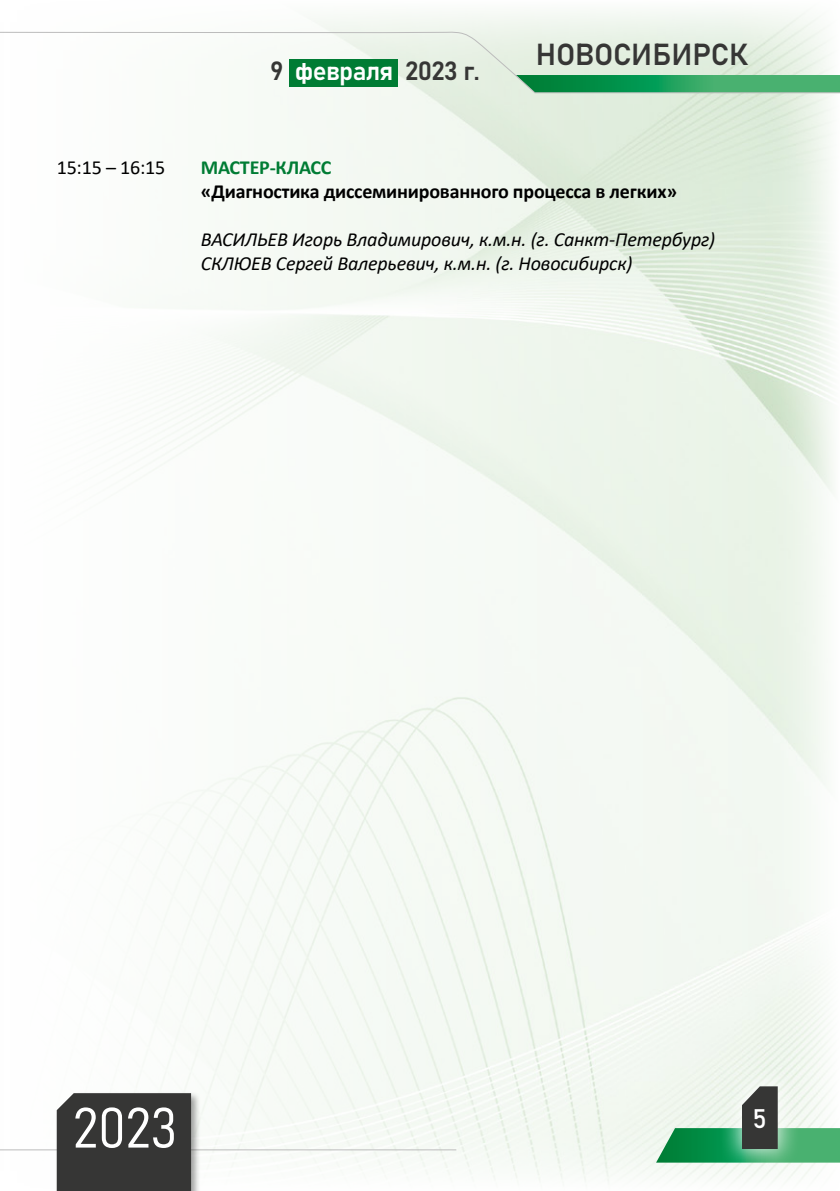
<style>
.page{position:relative;width:840px;height:1191px;background:#fff}
.page>*{position:absolute;margin:0;border:0;box-sizing:border-box;transform-origin:0 0}
.t1{font:56px "Bahnschrift";color:#fff}
.t2{font:30px "Bahnschrift";letter-spacing:-.01em;color:#363635}
.t3{font:26.6px "Bahnschrift";color:#fff}
.t4{font:26px "Bahnschrift";letter-spacing:-.03em;color:#363635}
.t5{font:italic 20px/24px "Calibri";letter-spacing:-.01em;color:#000}
.t6{font:700 20px "Calibri";letter-spacing:-.01em;color:#000}
.t7{font:700 20px "Calibri";letter-spacing:-.01em;color:#007c34}
.t8{font:20px "Calibri";letter-spacing:-.01em;color:#000}
.s1{color:#fff}
</style>
<div class="page">
<img style="left:0;top:12px;width:839px;height:1170px">
<svg style="left:1px;top:31px;width:838px;height:63px"></svg>
<svg style="left:0;top:31px;width:1px;height:63px"></svg>
<div style="left:289px;top:60px;width:109px;height:27px;background:#007c34"></div>
<div style="left:718px;top:1063px;width:82px;height:109px;background:#fff;opacity:.75"></div>
<svg style="left:655px;top:1086px;width:184px;height:76px"></svg>
<hr style="left:0;top:1149px;width:456px;height:1px;background:#bcbcbc">
<div style="left:55px;top:1091px;width:146px;height:100px;background:#000;opacity:.35"></div>
<div style="left:57px;top:1093px;width:134px;height:98px;background:#363635"></div>
<h3 class="t4" style="left:270px;top:51px;width:211px">9 <span class="s1">февраля</span> 2023 г.</h3>
<h2 class="t2" style="left:535px;top:32px;width:214px">НОВОСИБИРСК</h2>
<p class="t8" style="left:57px;top:153px;width:110px">15:15 – 16:15</p>
<p class="t7" style="left:201px;top:153px;width:132px">МАСТЕР-КЛАСС</p>
<p class="t6" style="left:201px;top:177px;width:477px">«Диагностика диссеминированного процесса в легких»</p>
<p class="t5" style="left:201px;top:226px;width:515px">ВАСИЛЬЕВ Игорь Владимирович, к.м.н. (г. Санкт-Петербург)<br>СКЛЮЕВ Сергей Валерьевич, к.м.н. (г. Новосибирск)</p>
<h1 class="t1" style="left:73px;top:1085px;width:106px">2023</h1>
<h3 class="t3" style="left:752px;top:1098px;width:16px">5</h3>
</div>
